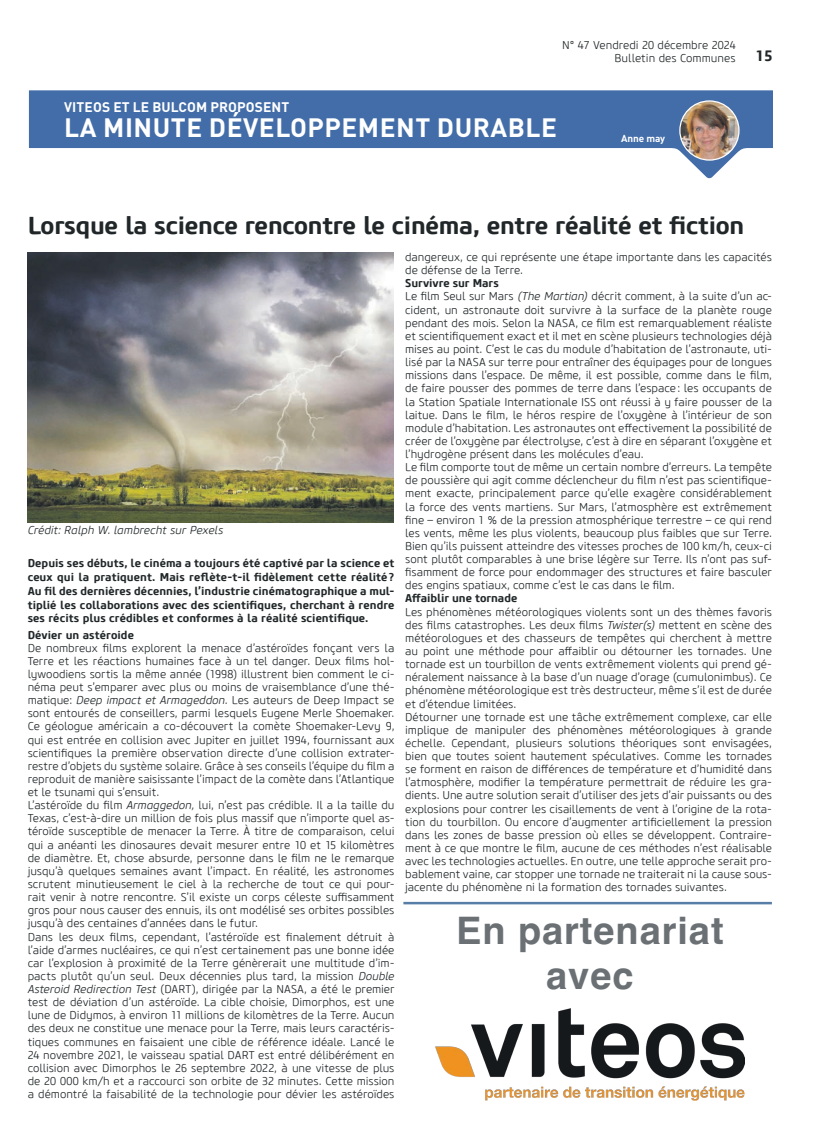
<style>
.page{position:relative;width:833px;height:1134px;background:#fff}
.page>*{position:absolute;margin:0;border:0;box-sizing:border-box;transform-origin:0 0}
.t1{font:700 38px/44.6px "Helvetica";letter-spacing:.025em;color:#6a7074;text-align:center}
.t2{font:700 26.25px "DIN Pro";letter-spacing:.02em;color:#fff}
.t3{font:700 24.38px "Core Sans M65";letter-spacing:-.01em;color:#212729}
.t4{font:700 15px "Core Sans M65";color:#212729}
.t5{font:700 13.75px "DIN Pro";letter-spacing:.01em;color:#fff}
.t6{font:300 11.25px/13.1px "Core Sans M35";letter-spacing:-.005em;color:#212729}
.t7{font:700 11.25px/13.8px "Core Sans M65";letter-spacing:.005em;color:#212729;text-align:justify}
.t8{font:italic 300 11.25px "Core Sans M35";color:#212729}
.t9{font:700 10px "DIN Pro";letter-spacing:-.01em;color:#fff}
.s1{font-style:italic}
</style>
<div class="page">
<svg style="left:29px;top:90px;width:743px;height:88px;fill:#436da8"></svg>
<img style="left:680px;top:101px;width:59px;height:59px;border-radius:30px">
<div style="left:679px;top:100px;width:60px;height:61px;border:1px solid #fff;border-radius:50%"></div>
<hr style="left:403px;top:902px;width:369px;height:2px;background:#567ea6">
<img style="left:435px;top:1009px;width:309px;height:91px">
<img style="left:28px;top:253px;width:366px;height:269px">
<p class="t6" style="left:562px;top:39px;width:175px;line-height:13.5px;text-align:right">N° 47 Vendredi 20 décembre 2024<br>Bulletin des Communes</p>
<h3 class="t4" style="left:755px;top:46px;width:19px">15</h3>
<p class="t5" style="left:64px;top:95px;width:227px">VITEOS ET LE BULCOM PROPOSENT</p>
<h2 class="t2" style="left:64px;top:106px;width:494px">LA MINUTE DÉVELOPPEMENT DURABLE</h2>
<p class="t9" style="left:621px;top:130px;width:45px">Anne may</p>
<h3 class="t3" style="left:28px;top:210px;width:718px">Lorsque la science rencontre le cinéma, entre réalité et fiction</h3>
<p class="t8" style="left:28px;top:524px;width:197px">Crédit: Ralph W. lambrecht sur Pexels</p>
<p class="t7" style="left:28px;top:556px;width:368px">Depuis ses débuts, le cinéma a toujours été captivé par la science et ceux qui la pratiquent. Mais reflète-t-il fidèlement cette réalité ?<br>Au fil des dernières décennies, l’industrie cinématographique a mul&shy;tiplié les collaborations avec des scientifiques, cherchant à rendre ses récits plus crédibles et conformes à la réalité scientifique.</p>
<p class="t7" style="left:28px;top:628px;width:108px">Dévier un astéroide</p>
<p class="t6" style="left:28px;top:641px;width:368px">De nombreux films explorent la menace d’astéroïdes fonçant vers la Terre et les réactions humaines face à un tel danger. Deux films hol&shy;lywoodiens sortis la même année (1998) illustrent bien comment le ci&shy;néma peut s’emparer avec plus ou moins de vraisemblance d’une thé&shy;matique: <span class="s1">Deep impact et Armageddon.</span> Les auteurs de Deep Impact se sont entourés de conseillers, parmi lesquels Eugene Merle Shoemaker.<br>Ce géologue américain a co-découvert la comète Shoemaker-Levy 9, qui est entrée en collision avec Jupiter en juillet 1994, fournissant aux scientifiques la première observation directe d’une collision extrater&shy;restre d’objets du système solaire. Grâce à ses conseils l’équipe du film a reproduit de manière saisissante l’impact de la comète dans l’Atlantique et le tsunami qui s’ensuit.<br>L’astéroïde du film <span class="s1">Armaggedon,</span> lui, n’est pas crédible. Il a la taille du Texas, c’est-à-dire un million de fois plus massif que n’importe quel as&shy;téroïde susceptible de menacer la Terre. À titre de comparaison, celui qui a anéanti les dinosaures devait mesurer entre 10 et 15 kilomètres de diamètre. Et, chose absurde, personne dans le film ne le remarque jusqu’à quelques semaines avant l’impact. En réalité, les astronomes scrutent minutieusement le ciel à la recherche de tout ce qui pour&shy;rait venir à notre rencontre. S’il existe un corps céleste suffisamment gros pour nous causer des ennuis, ils ont modélisé ses orbites possibles jusqu’à des centaines d’années dans le futur.<br>Dans les deux films, cependant, l’astéroïde est finalement détruit à l’aide d’armes nucléaires, ce qui n’est certainement pas une bonne idée car l’explosion à proximité de la Terre génèrerait une multitude d’im&shy;pacts plutôt qu’un seul. Deux décennies plus tard, la mission <span class="s1">Double Asteroid Redirection Test</span> (DART), dirigée par la NASA, a été le premier test de déviation d’un astéroïde. La cible choisie, Dimorphos, est une lune de Didymos, à environ 11 millions de kilomètres de la Terre. Aucun des deux ne constitue une menace pour la Terre, mais leurs caractéris&shy;tiques communes en faisaient une cible de référence idéale. Lancé le 24 novembre 2021, le vaisseau spatial DART est entré délibérément en collision avec Dimorphos le 26 septembre 2022, à une vitesse de plus de 20 000 km/h et a raccourci son orbite de 32 minutes. Cette mission a démontré la faisabilité de la technologie pour dévier les astéroïdes</p>
<p class="t6" style="left:405px;top:251px;width:368px">dangereux, ce qui représente une étape importante dans les capacités de défense de la Terre.</p>
<p class="t7" style="left:405px;top:277px;width:95px">Survivre sur Mars</p>
<p class="t6" style="left:405px;top:290px;width:368px">Le film Seul sur Mars <span class="s1">(The Martian)</span> décrit comment, à la suite d’un ac&shy;cident, un astronaute doit survivre à la surface de la planète rouge pendant des mois. Selon la NASA, ce film est remarquablement réaliste et scientifiquement exact et il met en scène plusieurs technologies déjà mises au point. C’est le cas du module d’habitation de l’astronaute, uti&shy;lisé par la NASA sur terre pour entraîner des équipages pour de longues missions dans l’espace. De même, il est possible, comme dans le film, de faire pousser des pommes de terre dans l’espace: les occupants de la Station Spatiale Internationale ISS ont réussi à y faire pousser de la laitue. Dans le film, le héros respire de l’oxygène à l’intérieur de son module d’habitation. Les astronautes ont effectivement la possibilité de créer de l’oxygène par électrolyse, c’est à dire en séparant l’oxygène et l’hydrogène présent dans les molécules d’eau.<br>Le film comporte tout de même un certain nombre d’erreurs. La tempête de poussière qui agit comme déclencheur du film n’est pas scientifique&shy;ment exacte, principalement parce qu’elle exagère considérablement la force des vents martiens. Sur Mars, l’atmosphère est extrêmement fine – environ 1 % de la pression atmosphérique terrestre – ce qui rend les vents, même les plus violents, beaucoup plus faibles que sur Terre.<br>Bien qu’ils puissent atteindre des vitesses proches de 100 km/h, ceux-ci sont plutôt comparables à une brise légère sur Terre. Ils n’ont pas suf&shy;fisamment de force pour endommager des structures et faire basculer des engins spatiaux, comme c’est le cas dans le film.</p>
<p class="t7" style="left:405px;top:592px;width:114px">Affaiblir une tornade</p>
<p class="t6" style="left:405px;top:605px;width:368px">Les phénomènes météorologiques violents sont un des thèmes favoris des films catastrophes. Les deux films <span class="s1">Twister(s)</span> mettent en scène des météorologues et des chasseurs de tempêtes qui cherchent à mettre au point une méthode pour affaiblir ou détourner les tornades. Une tornade est un tourbillon de vents extrêmement violents qui prend gé&shy;néralement naissance à la base d’un nuage d’orage (cumulonimbus). Ce phénomène météorologique est très destructeur, même s’il est de durée et d’étendue limitées.<br>Détourner une tornade est une tâche extrêmement complexe, car elle implique de manipuler des phénomènes météorologiques à grande échelle. Cependant, plusieurs solutions théoriques sont envisagées, bien que toutes soient hautement spéculatives. Comme les tornades se forment en raison de différences de température et d’humidité dans l’atmosphère, modifier la température permettrait de réduire les gra&shy;dients. Une autre solution serait d’utiliser des jets d’air puissants ou des explosions pour contrer les cisaillements de vent à l’origine de la rota&shy;tion du tourbillon. Ou encore d’augmenter artificiellement la pression dans les zones de basse pression où elles se développent. Contraire&shy;ment à ce que montre le film, aucune de ces méthodes n’est réalisable avec les technologies actuelles. En outre, une telle approche serait pro&shy;bablement vaine, car stopper une tornade ne traiterait ni la cause sous&shy;jacente du phénomène ni la formation des tornades suivantes.</p>
<h1 class="t1" style="left:456px;top:913px;width:269px">En partenariat avec</h1>
</div>
